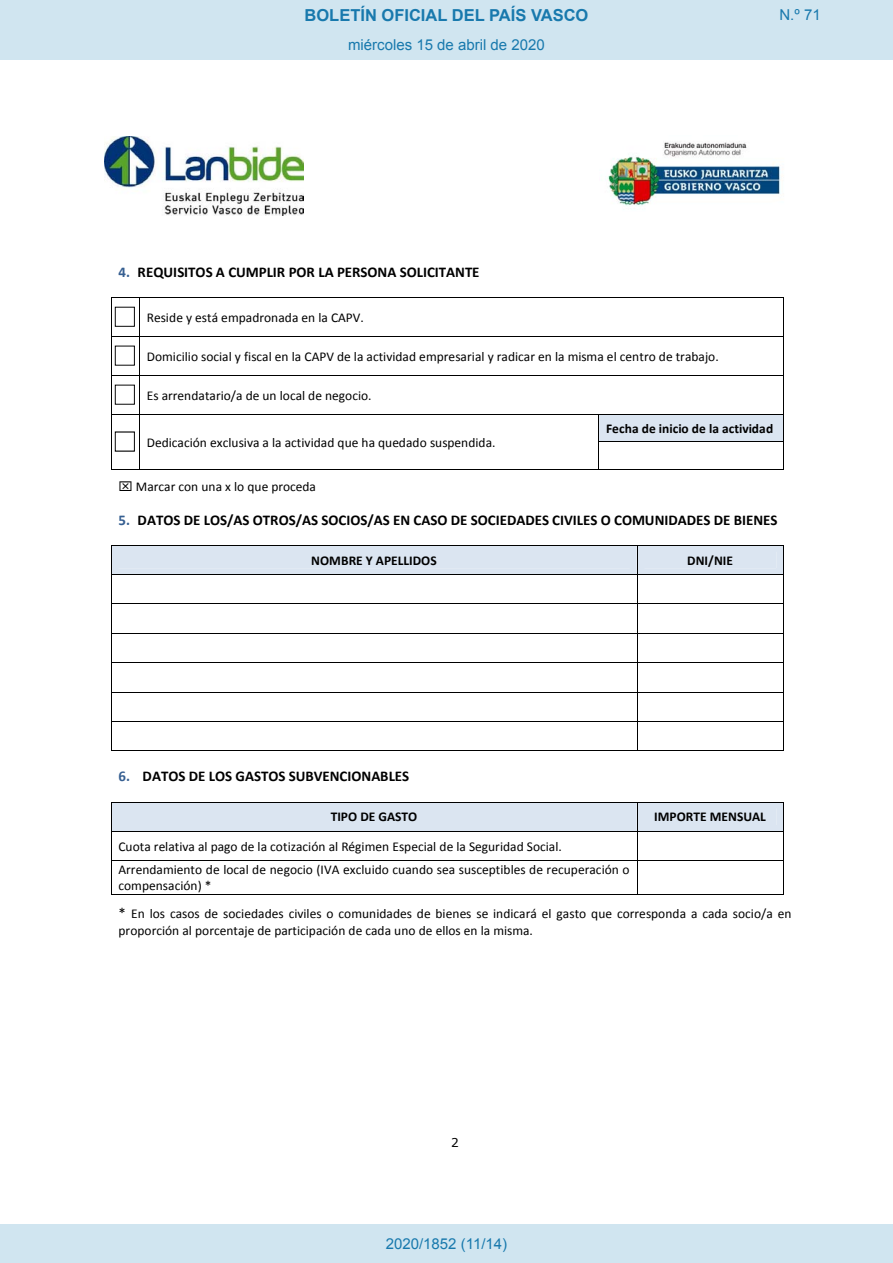
<style>
.page{position:relative;width:893px;height:1263px;background:#fff}
.page>*{position:absolute;margin:0;border:0;box-sizing:border-box;transform-origin:0 0}
.t1{font:700 16.5px "Arial";color:#1879ad}
.Paginacion_Centro{font:15px "Arial";color:#1879ad}
.t2{font:700 14.85px "Calibri";color:#000}
.t3{font:13.5px/23.1px "Calibri";color:#000}
.t4{font:700 13.5px "Calibri";color:#000}
.t5{font:12.15px "Verdana";color:#000}
.s1{color:#365f91}
.s2{font-size:14.85px}
</style>
<div class="page">
<img style="left:607px;top:142px;width:174px;height:64px">
<img style="left:104px;top:136px;width:199px;height:80px">
<svg style="left:111px;top:297px;width:29px;height:1px"></svg>
<hr style="left:140px;top:297px;width:643px;height:1px;background:#000">
<hr style="left:111px;top:298px;width:1px;height:38px;background:#000">
<hr style="left:139px;top:298px;width:1px;height:38px;background:#000">
<hr style="left:783px;top:298px;width:1px;height:38px;background:#000">
<svg style="left:111px;top:336px;width:29px;height:1px"></svg>
<hr style="left:140px;top:336px;width:643px;height:1px;background:#000">
<hr style="left:111px;top:337px;width:1px;height:38px;background:#000">
<hr style="left:139px;top:337px;width:1px;height:38px;background:#000">
<hr style="left:783px;top:337px;width:1px;height:38px;background:#000">
<svg style="left:111px;top:375px;width:29px;height:1px"></svg>
<hr style="left:140px;top:375px;width:643px;height:1px;background:#000">
<hr style="left:111px;top:376px;width:1px;height:38px;background:#000">
<hr style="left:139px;top:376px;width:1px;height:38px;background:#000">
<hr style="left:783px;top:376px;width:1px;height:38px;background:#000">
<hr style="left:140px;top:414px;width:458px;height:1px;background:#000">
<hr style="left:140px;top:469px;width:458px;height:1px;background:#000">
<svg style="left:598px;top:414px;width:186px;height:56px"></svg>
<svg style="left:111px;top:545px;width:673px;height:206px"></svg>
<svg style="left:111px;top:802px;width:673px;height:59px"></svg>
<hr style="left:111px;top:861px;width:1px;height:33px;background:#000">
<hr style="left:112px;top:894px;width:525px;height:1px;background:#000">
<hr style="left:637px;top:861px;width:1px;height:33px;background:#000">
<hr style="left:637px;top:894px;width:146px;height:1px;background:#000">
<hr style="left:783px;top:861px;width:1px;height:33px;background:#000">
<svg style="left:115px;top:307px;width:20px;height:20px"></svg>
<svg style="left:115px;top:346px;width:20px;height:20px"></svg>
<svg style="left:115px;top:385px;width:20px;height:20px"></svg>
<svg style="left:111px;top:414px;width:29px;height:56px"></svg>
<div style="left:0;top:0;width:893px;height:60px;background:#d0e5f0"></div>
<div style="left:0;top:1225px;width:893px;height:38px;background:#d0e5f0"></div>
<p class="t1" style="left:305px;top:4px;width:285px">BOLETÍN OFICIAL DEL PAÍS VASCO</p>
<p class="Paginacion_Centro" style="left:779px;top:5px;width:43px">N.º 71</p>
<p class="Paginacion_Centro" style="left:348px;top:35px;width:198px">miércoles 15 de abril de 2020</p>
<p class="t2" style="left:119px;top:263px;width:363px"><span class="s1">4.</span> REQUISITOS A CUMPLIR POR LA PERSONA SOLICITANTE</p>
<p class="t3" style="left:147px;top:306px;width:219px">Reside y está empadronada en la CAPV.</p>
<p class="t3" style="left:147px;top:345px;width:573px">Domicilio social y fiscal en la CAPV de la actividad empresarial y radicar en la misma el centro de trabajo.</p>
<p class="t3" style="left:147px;top:384px;width:226px">Es arrendatario/a de un local de negocio.</p>
<p class="t3" style="left:147px;top:431px;width:350px">Dedicación exclusiva a la actividad que ha quedado suspendida.</p>
<p class="t4" style="left:606px;top:420px;width:169px">Fecha de inicio de la actividad</p>
<p class="t3" style="left:136px;top:475px;width:182px">Marcar con una x lo que proceda</p>
<p class="t2" style="left:119px;top:510px;width:661px"><span class="s1">5.</span> DATOS DE LOS/AS OTROS/AS SOCIOS/AS EN CASO DE SOCIEDADES CIVILES O COMUNIDADES DE BIENES</p>
<p class="t4" style="left:311px;top:551px;width:127px">NOMBRE Y APELLIDOS</p>
<p class="t4" style="left:687px;top:551px;width:47px">DNI/NIE</p>
<p class="t2" style="left:119px;top:767px;width:292px"><span class="s1">6.</span> DATOS DE LOS GASTOS SUBVENCIONABLES</p>
<p class="t4" style="left:331px;top:808px;width:88px">TIPO DE GASTO</p>
<p class="t4" style="left:654px;top:808px;width:113px">IMPORTE MENSUAL</p>
<p class="t3" style="left:119px;top:835px;width:513px">Cuota relativa al pago de la cotización al Régimen Especial de la Seguridad Social.<br>Arrendamiento de local de negocio (IVA excluido cuando sea susceptibles de recuperación o</p>
<p class="t3" style="left:119px;top:872px;width:674px;line-height:27.9px">compensación) *<br><span class="s2">*</span> En los casos de sociedades civiles o comunidades de bienes se indicará el gasto que corresponda a cada socio/a en</p>
<p class="t3" style="left:119px;top:919px;width:416px">proporción al porcentaje de participación de cada uno de ellos en la misma.</p>
<p class="t5" style="left:451px;top:1134px;width:9px">2</p>
<p class="Paginacion_Centro" style="left:386px;top:1234px;width:123px">2020/1852 (11/14)</p>
</div>
